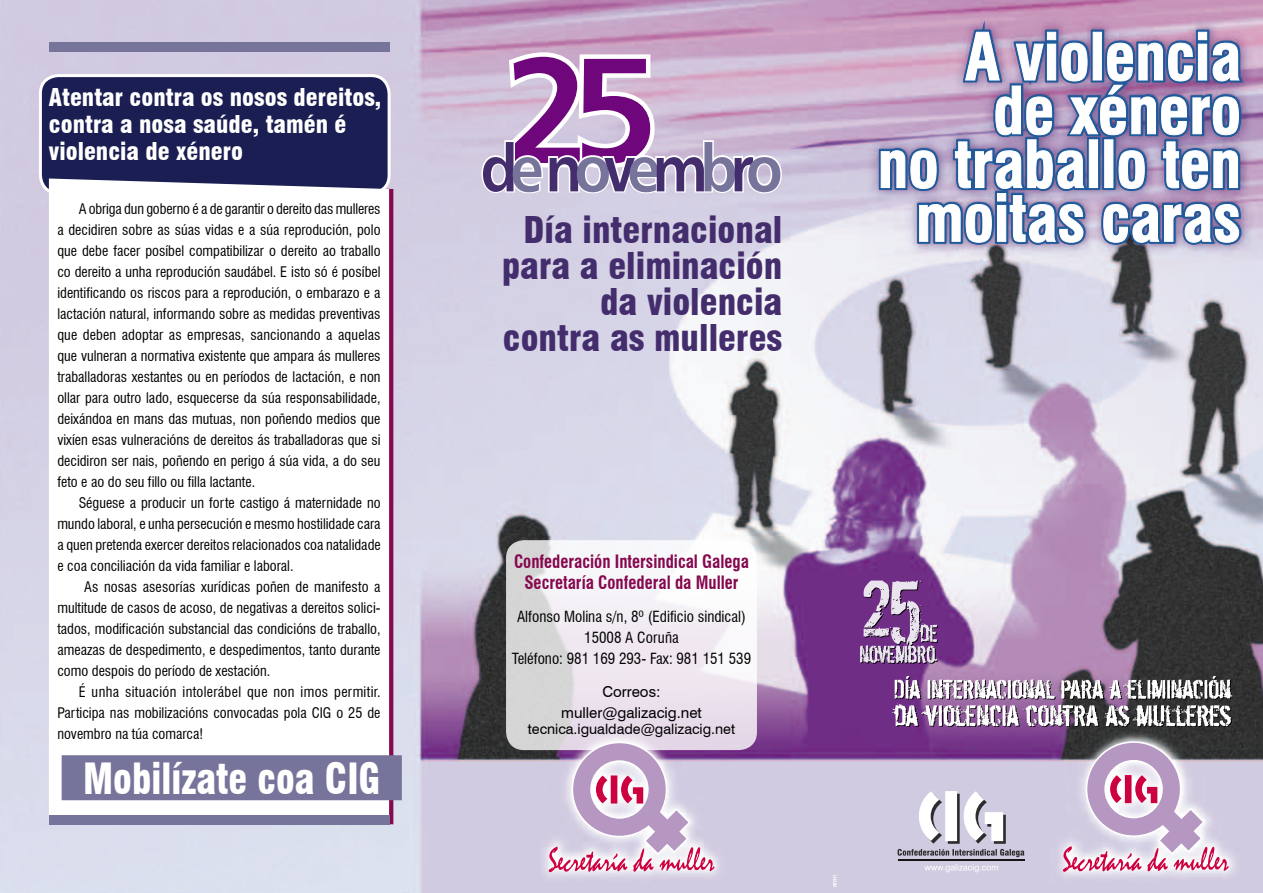
<style>
.page{position:relative;width:1263px;height:893px;background:#fff}
.page>*{position:absolute;margin:0;border:0;box-sizing:border-box;transform-origin:0 0}
.t1{font:150px "Humanist 777 BT Bold B";color:#6f067b}
.t2{font:66px "Humanist 777 BT Bold B";letter-spacing:-.13em;color:#442d6d;scale:.9 1}
.t3{font:900 condensed 42px "Swiss 721 BT";color:#fff;scale:.9 1}
.t4{font:900 condensed 36px/36px "Swiss 721 BT";color:#442d6d;text-align:right}
.t5{font:900 condensed 24px/27px "Swiss 721 BT";color:#fff}
.t6{font:700 condensed 18px/21px "Swiss 721 BT";color:#86084e;text-align:center;scale:.94 1}
.t7{font:condensed 15px/21px "Swiss 721 BT";color:#000;text-align:center}
.t8{font:15px/21px "Swiss 721 BT";color:#000;text-align:center}
.t9{font:condensed 14.25px/21px "Swiss 721 BT";color:#000;text-align:justify}
.t10{font:14.25px "Swiss 721 BT";color:#000}
.s1{color:#77749c}
</style>
<div class="page">
<img style="left:0;top:0;width:1263px;height:893px">
<svg style="left:897px;top:791px;width:127px;height:66px"></svg>
<svg style="left:924px;top:864px;width:74px;height:8px"></svg>
<hr style="left:898px;top:860px;width:127px;height:1px;background:#151515">
<svg style="left:833px;top:875px;width:3px;height:12px"></svg>
<svg style="left:1063px;top:740px;width:166px;height:132px"></svg>
<svg style="left:877px;top:0;width:369px;height:248px"></svg>
<svg style="left:892px;top:676px;width:342px;height:51px"></svg>
<svg style="left:860px;top:580px;width:81px;height:84px;background:#9570a2"></svg>
<div style="left:40px;top:76px;width:349px;height:117px;background:#1a1e52;border-radius:18px"></div>
<div style="left:39px;top:74px;width:352px;height:121px;border:3px solid #fff;border-radius:18px"></div>
<svg style="left:49px;top:179px;width:340px;height:636px"></svg>
<div style="left:49px;top:815px;width:340px;height:9px;background:#77749c"></div>
<svg style="left:480px;top:47px;width:303px;height:148px"></svg>
<svg style="left:506px;top:540px;width:251px;height:210px"></svg>
<div style="left:49px;top:42px;width:340px;height:9px;background:#77749c"></div>
<svg style="left:549px;top:741px;width:165px;height:131px"></svg>
<div style="left:62px;top:755px;width:340px;height:45px;background:#77749c"></div>
<h3 class="t5" style="left:49px;top:84px;width:334px">Atentar contra os nosos dereitos, contra a nosa saúde, tamén é violencia de xénero</h3>
<p class="t9" style="left:57px;top:198px;width:325px;text-indent:21px">A obriga dun goberno é a de garantir o dereito das mulleres a decidiren sobre as súas vidas e a súa reprodución, polo que debe facer posíbel compatibilizar o dereito ao traballo co dereito a unha reprodución saudábel. E isto só é posíbel identificando os riscos para a reprodución, o embarazo e a lactación natural, informando sobre as medidas preventivas que deben adoptar as empresas, sancionando a aquelas que vulneran a normativa existente que ampara ás mulleres traballadoras xestantes ou en períodos de lactación, e non ollar para outro lado, esquecerse da súa responsabilidade, deixándoa en mans das mutuas, non poñendo medios que vixíen esas vulneracións de dereitos ás traballadoras que si decidiron ser nais, poñendo en perigo á súa vida, a do seu feto e ao do seu fillo ou filla lactante.</p>
<p class="t9" style="left:57px;top:492px;width:325px;text-indent:21px">Séguese a producir un forte castigo á maternidade no mundo laboral, e unha persecución e mesmo hostilidade cara a quen pretenda exercer dereitos relacionados coa natalidade e coa conciliación da vida familiar e laboral.</p>
<p class="t9" style="left:57px;top:576px;width:325px;text-indent:27px">As nosas asesorías xurídicas poñen de manifesto a multitude de casos de acoso, de negativas a dereitos solici&shy;tados, modificación substancial das condicións de traballo, ameazas de despedimento, e despedimentos, tanto durante como despois do período de xestación.</p>
<p class="t9" style="left:57px;top:681px;width:325px;text-indent:21px">É unha situación intolerábel que non imos permitir.<br>Participa nas mobilizacións convocadas pola CIG o 25 de novembro na túa comarca!</p>
<h3 class="t3" style="left:83px;top:753px;width:332px">Mobilízate coa CIG</h3>
<h1 class="t1" style="left:502px;top:16px;width:159px">25</h1>
<h2 class="t2" style="left:480px;top:127px;width:338px">d<span class="s1">e</span> n<span class="s1">o</span>v<span class="s1">e</span>m<span class="s1">b</span>r<span class="s1">o</span></h2>
<h3 class="t4" style="left:502px;top:212px;width:282px">Día internacional para a eliminación da violencia contra as mulleres</h3>
<p class="t6" style="left:514px;top:551px;width:251px">Confederación Intersindical Galega<br>Secretaría Confederal da Muller</p>
<p class="t7" style="left:512px;top:606px;width:241px">Alfonso Molina s/n, 8º (Edificio sindical)<br>15008 A Coruña<br>Teléfono: 981 169 293- Fax: 981 151 539</p>
<p class="t8" style="left:561px;top:681px;width:142px">Correos: muller@galizacig.net</p>
<p class="t10" style="left:528px;top:721px;width:209px">tecnica.igualdade@galizacig.net</p>
</div>
